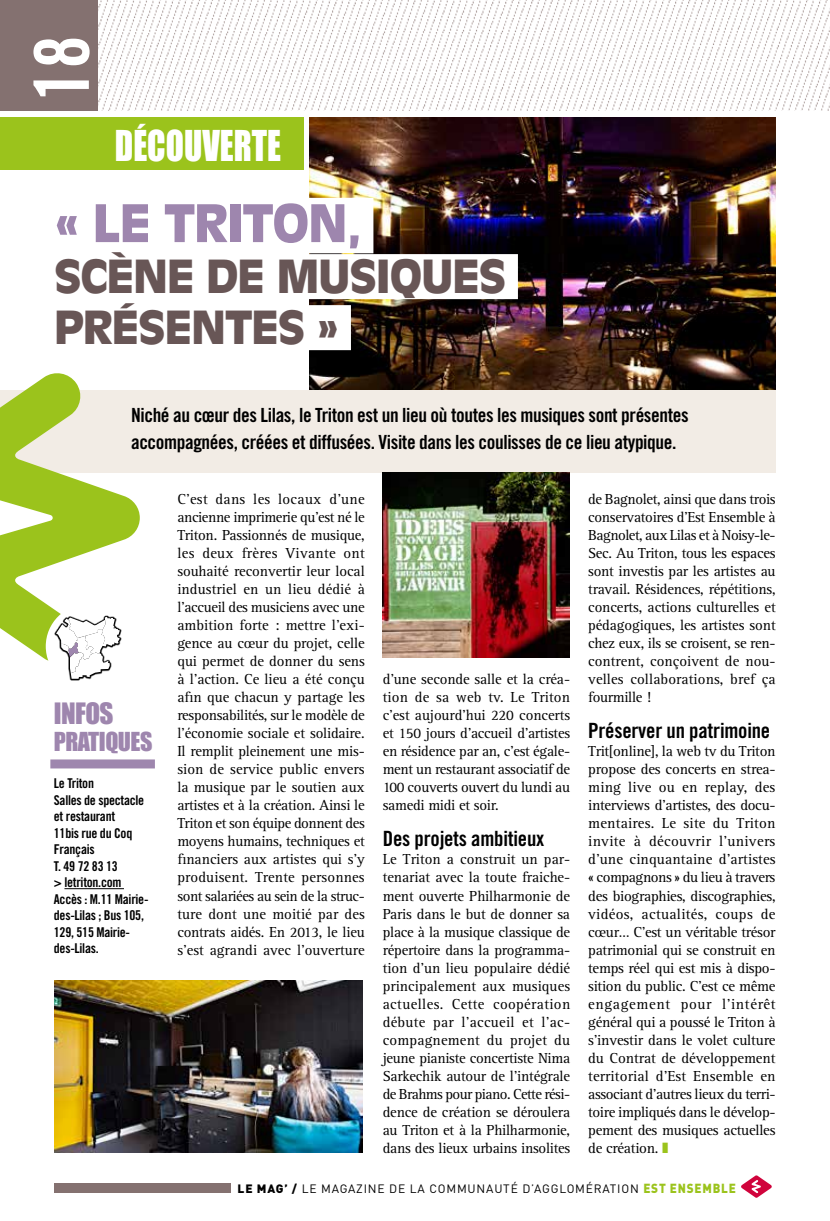
<style>
.page{position:relative;width:830px;height:1221px;background:#fff}
.page>*{position:absolute;margin:0;border:0;box-sizing:border-box;transform-origin:0 0}
.t1{font:75.6px "Trade Gothic LT Std Bd Cn 20";color:#fff}
.t2{font:900 51px "Antique Olive Std";letter-spacing:-.025em;color:#9e86ae}
.t3{font:900 45px/51px "Antique Olive Std";letter-spacing:-.025em;color:#685656}
.t4{font:39px "Impact";color:#fff;scale:.86 1}
.t5{font:27px "Impact";letter-spacing:-.02em;color:#9e86ae}
.t6{font:24px "Impact";letter-spacing:-.02em;color:#9e86ae}
.t7{font:21px "Trade Gothic LT Std Bd Cn 20";letter-spacing:-.01em;color:#000}
.t8{font:19.5px/27px "Trade Gothic LT Std Bd Cn 20";letter-spacing:-.02em;color:#000}
.t9{font:15px/18px "Rotis Serif Std";letter-spacing:-.02em;color:#000;text-align:justify}
.t10{font:13.5px/16.5px "Trade Gothic LT Std Bd Cn 20";letter-spacing:-.02em;color:#000}
.t11{font:12px "DINOT";letter-spacing:.065em;color:#000}
.s1{color:#9bc31c}
.s2{font-weight:900}
.s3{font-weight:900;font-size:13.05px;color:#9bc31c}
</style>
<div class="page">
<div style="left:0;top:117px;width:303px;height:52px;background:#9bc31c"></div>
<div style="left:0;top:390px;width:775px;height:82px;background:#f2ece5"></div>
<svg style="left:0;top:373px;width:140px;height:288px"></svg>
<img style="left:309px;top:117px;width:466px;height:272px">
<div style="left:54px;top:198px;width:319px;height:55px;background:#fff"></div>
<div style="left:54px;top:254px;width:463px;height:45px;background:#fff"></div>
<div style="left:54px;top:305px;width:297px;height:45px;background:#fff"></div>
<img style="left:54px;top:980px;width:308px;height:172px">
<img style="left:382px;top:472px;width:187px;height:185px">
<img style="left:97px;top:0;width:733px;height:111px">
<svg style="left:741px;top:1175px;width:30px;height:22px"></svg>
<div style="left:54px;top:1183px;width:176px;height:9px;background:#847170"></div>
<div style="left:0;top:0;width:97px;height:111px;background:#847170"></div>
<hr style="left:64px;top:888px;width:60px;height:1px;background:#000">
<div style="left:50px;top:759px;width:105px;height:9px;background:#9e86ae"></div>
<div style="left:46px;top:604px;width:84px;height:84px;background:#fff;border-radius:50%"></div>
<svg style="left:54px;top:615px;width:67px;height:65px"></svg>
<svg style="left:56px;top:617px;width:64px;height:61px"></svg>
<h1 class="t1" style="left:16px;top:102px;width:69px;rotate:-90deg">18</h1>
<h3 class="t4" style="left:115px;top:115px;width:194px">DÉCOUVERTE</h3>
<h2 class="t2" style="left:54px;top:193px;width:309px">« LE TRITON,</h2>
<h3 class="t3" style="left:54px;top:251px;width:453px">SCÈNE DE MUSIQUES<br>PRÉSENTES »</h3>
<h3 class="t8" style="left:131px;top:401px;width:558px">Niché au cœur des Lilas, le Triton est un lieu où toutes les musiques sont présentes accompagnées, créées et diffusées. Visite dans les coulisses de ce lieu atypique.</h3>
<h3 class="t5" style="left:54px;top:692px;width:61px">INFOS</h3>
<h3 class="t6" style="left:54px;top:722px;width:100px">PRATIQUES</h3>
<p class="t10" style="left:54px;top:775px;width:96px">Le Triton<br>Salles de spectacle et restaurant<br>11bis rue du Coq<br>Français<br>T. 49 72 83 13<br>&gt; letriton.com<br>Accès : M.11 Mairie&shy;des-Lilas ; Bus 105,<br>129, 515 Mairie&shy;des-Lilas.</p>
<p class="t9" style="left:177px;top:490px;width:189px">C’est dans les locaux d’une ancienne imprimerie qu’est né le Triton. Passionnés de musique, les deux frères Vivante ont souhaité reconvertir leur local industriel en un lieu dédié à l’accueil des musiciens avec une ambition forte : mettre l’exi&shy;gence au cœur du projet, celle qui permet de donner du sens à l’action. Ce lieu a été conçu afin que chacun y partage les responsabilités, sur le modèle de l’économie sociale et solidaire.<br>Il remplit pleinement une mis&shy;sion de service public envers la musique par le soutien aux artistes et à la création. Ainsi le Triton et son équipe donnent des moyens humains, techniques et financiers aux artistes qui s’y produisent. Trente personnes sont salariées au sein de la struc&shy;ture dont une moitié par des contrats aidés. En 2013, le lieu s’est agrandi avec l’ouverture</p>
<p class="t9" style="left:588px;top:490px;width:189px">de Bagnolet, ainsi que dans trois conservatoires d’Est Ensemble à Bagnolet, aux Lilas et à Noisy-le-Sec. Au Triton, tous les espaces sont investis par les artistes au travail. Résidences, répétitions, concerts, actions culturelles et pédagogiques, les artistes sont chez eux, ils se croisent, se ren&shy;contrent, conçoivent de nou&shy;velles collaborations, bref ça fourmille !</p>
<h3 class="t7" style="left:588px;top:718px;width:183px">Préserver un patrimoine</h3>
<p class="t9" style="left:588px;top:742px;width:189px">Trit[online], la web tv du Triton propose des concerts en strea&shy;ming live ou en replay, des interviews d’artistes, des docu&shy;mentaires. Le site du Triton invite à découvrir l’univers d’une cinquantaine d’artistes « compagnons » du lieu à travers des biographies, discographies, vidéos, actualités, coups de cœur… C’est un véritable trésor patrimonial qui se construit en temps réel qui est mis à dispo&shy;sition du public. C’est ce même engagement pour l’intérêt général qui a poussé le Triton à s’investir dans le volet culture du Contrat de développement territorial d’Est Ensemble en associant d’autres lieux du terri&shy;toire impliqués dans le dévelop&shy;pement des musiques actuelles de création. <span class="s1">❚</span></p>
<p class="t11" style="left:237px;top:1180px;width:499px"><span class="s2">LE MAG’ /</span> LE MAGAZINE DE LA COMMUNAUTÉ D’AGGLOMÉRATION <span class="s3">EST ENSEMBLE</span></p>
<p class="t9" style="left:382px;top:670px;width:189px">d’une seconde salle et la créa&shy;tion de sa web tv. Le Triton c’est aujourd’hui 220 concerts et 150 jours d’accueil d’artistes en résidence par an, c’est égale&shy;ment un restaurant associatif de 100 couverts ouvert du lundi au samedi midi et soir.</p>
<h3 class="t7" style="left:382px;top:826px;width:163px">Des projets ambitieux</h3>
<p class="t9" style="left:382px;top:850px;width:189px">Le Triton a construit un par&shy;tenariat avec la toute fraiche&shy;ment ouverte Philharmonie de Paris dans le but de donner sa place à la musique classique de répertoire dans la programma&shy;tion d’un lieu populaire dédié principalement aux musiques actuelles. Cette coopération débute par l’accueil et l’ac&shy;compagnement du projet du jeune pianiste concertiste Nima Sarkechik autour de l’intégrale de Brahms pour piano. Cette rési&shy;dence de création se déroulera au Triton et à la Philharmonie, dans des lieux urbains insolites</p>
</div>
